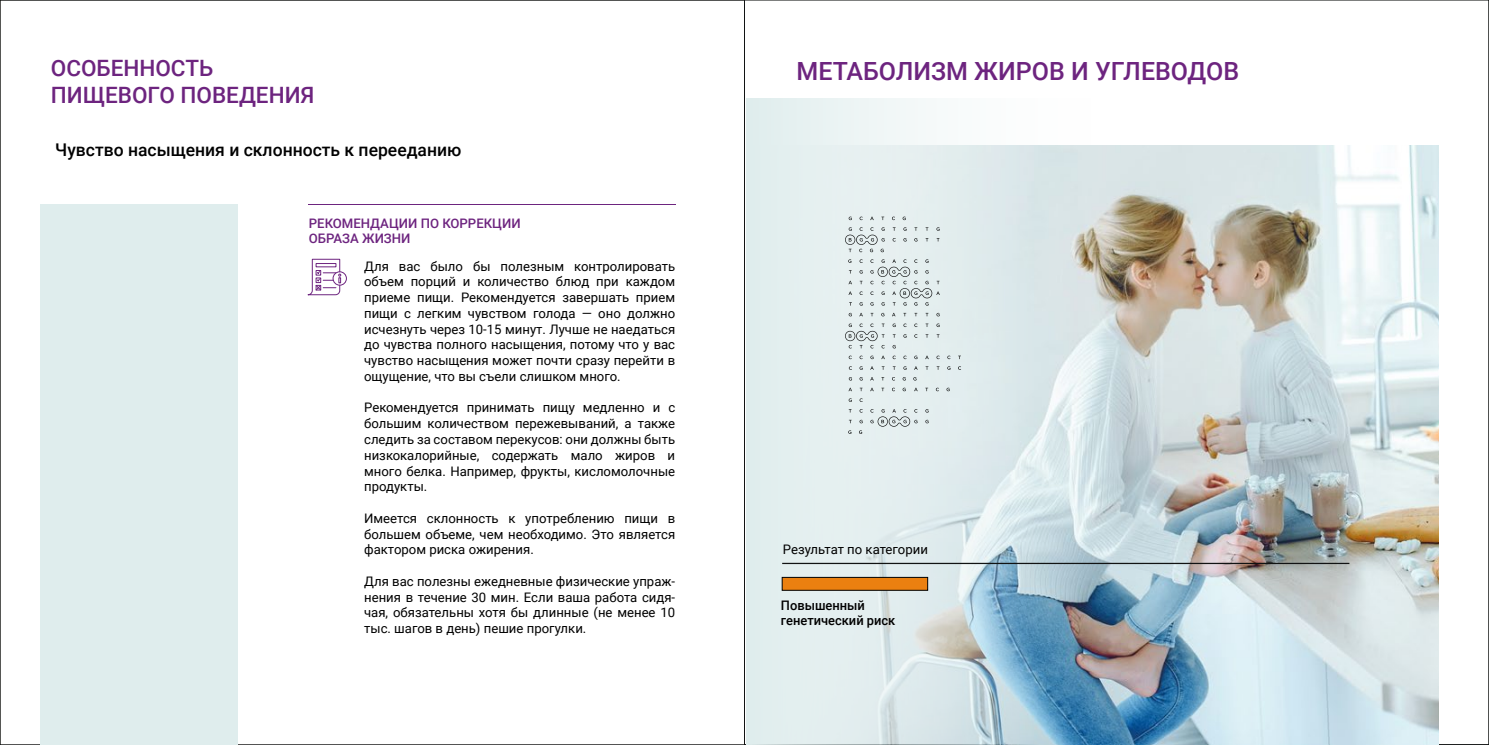
<style>
.page{position:relative;width:1489px;height:745px;background:#fff}
.page>*{position:absolute;margin:0;border:0;box-sizing:border-box;transform-origin:0 0}
.t1{font:500 25px "Roboto";color:#6d247f}
.t2{font:500 22.5px/27px "Roboto";color:#6d247f}
.t3{font:500 17.5px "Roboto";color:#000}
.t4{font:13.12px/15.8px "Roboto";color:#000;text-align:justify}
.t5{font:500 13.12px/15.8px "Roboto";color:#6d247f}
.t6{font:500 13.12px/15.6px "Roboto";color:#000}
</style>
<div class="page">
<div style="left:40px;top:204px;width:197px;height:540px;background:#dfeded"></div>
<hr style="left:308px;top:204px;width:367px;height:1px;background:#6d247f">
<div style="left:332px;top:271px;width:15px;height:14px;border:1px solid #6d247f;border-radius:50%"></div>
<svg style="left:307px;top:258px;width:34px;height:37px"></svg>
<img style="left:1096px;top:145px;width:342px;height:599px">
<svg style="left:746px;top:98px;width:350px;height:646px;background:#d6e4e7"></svg>
<svg style="left:842px;top:211px;width:119px;height:227px;background:#dde7e8"></svg>
<hr style="left:782px;top:562px;width:567px;height:1px;background:#111313">
<div style="left:782px;top:577px;width:145px;height:13px;background:#eb8010;border:1px solid #000"></div>
<h2 class="t2" style="left:51px;top:53px;width:265px">ОСОБЕННОСТЬ<br>ПИЩЕВОГО ПОВЕДЕНИЯ</h2>
<h3 class="t3" style="left:55px;top:137px;width:407px">Чувство насыщения и склонность к перееданию</h3>
<p class="t5" style="left:309px;top:214px;width:213px">РЕКОМЕНДАЦИИ ПО КОРРЕКЦИИ<br>ОБРАЗА ЖИЗНИ</p>
<p class="t4" style="left:364px;top:257px;width:312px">Для вас было бы полезным контролировать объем порций и количество блюд при каждом приеме пищи. Рекомендуется завершать прием пищи с легким чувством голода — оно должно исчезнуть через 10-15 минут. Лучше не наедаться до чувства полного насыщения, потому что у вас чувство насыщения может почти сразу перейти в ощущение, что вы съели слишком много.</p>
<p class="t4" style="left:364px;top:399px;width:312px">Рекомендуется принимать пищу медленно и с большим количеством пережевываний, а также следить за составом перекусов: они должны быть низкокалорийные, содержать мало жиров и много белка. Например, фрукты, кисломолочные продукты.</p>
<p class="t4" style="left:364px;top:509px;width:312px">Имеется склонность к употреблению пищи в большем объеме, чем необходимо. Это является фактором риска ожирения.</p>
<p class="t4" style="left:364px;top:572px;width:312px">Для вас полезны ежедневные физические упраж&shy;нения в течение 30 мин. Если ваша работа сидя&shy;чая, обязательны хотя бы длинные (не менее 10 тыс. шагов в день) пешие прогулки.</p>
<h1 class="t1" style="left:796px;top:54px;width:444px">МЕТАБОЛИЗМ ЖИРОВ И УГЛЕВОДОВ</h1>
<p class="t4" style="left:782px;top:540px;width:147px">Результат по категории</p>
<p class="t6" style="left:781px;top:596px;width:116px">Повышенный генетический риск</p>
</div>
